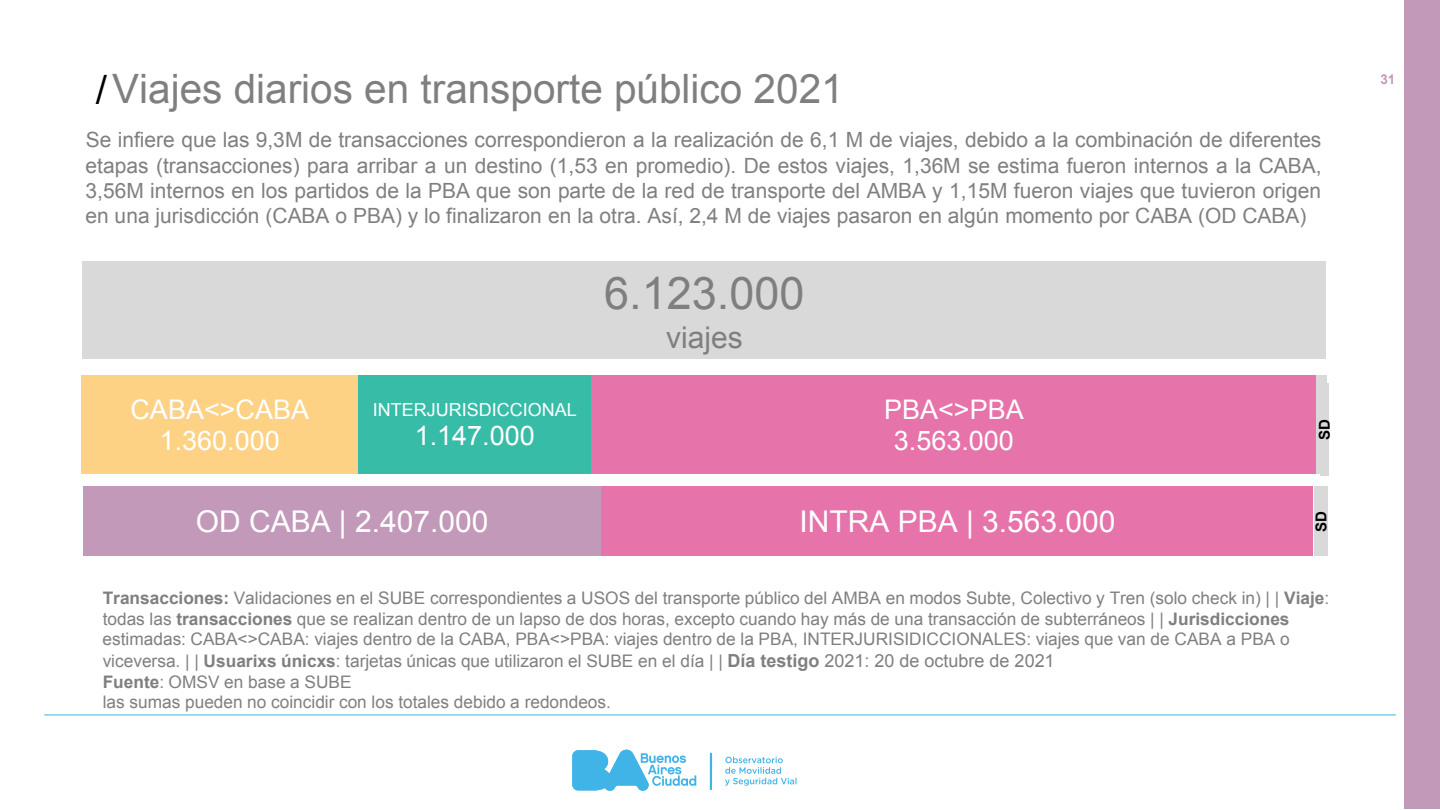
<style>
.page{position:relative;width:1440px;height:810px;background:#fff}
.page>*{position:absolute;margin:0;border:0;box-sizing:border-box;transform-origin:0 0}
.t1{font:45px "Arial";color:#7f7f7f}
.t2{font:40.5px "Arial";color:#7f7f7f}
.t3{font:30px "Arial";color:#fff}
.t4{font:30px "Arial";color:#7f7f7f}
.t5{font:27px/31px "Arial";color:#fff;text-align:center}
.t6{font:21px/25.2px "Arial";color:#7f7f7f;text-align:justify}
.t7{font:18px "Arial";color:#fff}
.t8{font:17.33px "Arial";color:#7f7f7f}
.t9{font:17.25px/20.7px "Arial";color:#7f7f7f}
.t10{font:700 15px "Arial";color:#000}
.t11{font:700 13.5px "Arial";color:#c399ba}
.s1{color:#000}
.s2{font-weight:700}
.s3{font-weight:700;font-size:18px}
.s4{font-size:18px}
</style>
<div class="page">
<div style="left:83px;top:486px;width:518px;height:70px;background:#c399ba"></div>
<div style="left:83px;top:261px;width:1243px;height:97px;background:#d9d9d9"></div>
<div style="left:601px;top:486px;width:712px;height:70px;background:#e673a9"></div>
<div style="left:81px;top:376px;width:277px;height:98px;background:#fdd285"></div>
<div style="left:358px;top:376px;width:233px;height:98px;background:#37bca8"></div>
<div style="left:591px;top:376px;width:725px;height:98px;background:#e673a9"></div>
<div style="left:1316px;top:376px;width:11px;height:98px;background:#d9d9d9"></div>
<div style="left:1314px;top:487px;width:13px;height:69px;background:#d9d9d9"></div>
<div style="left:1320px;top:383px;width:8px;height:93px;background:#d9d9d9"></div>
<hr style="left:44px;top:715px;width:1352px;height:1px;background:#43b2dd">
<svg style="left:725px;top:757px;width:72px;height:29px"></svg>
<svg style="left:710px;top:753px;width:2px;height:37px"></svg>
<svg style="left:572px;top:750px;width:124px;height:41px"></svg>
<div style="left:1404px;top:0;width:36px;height:809px;background:#c399ba"></div>
<h2 class="t2" style="left:96px;top:62px;width:750px"><span class="s1">/</span>Viajes diarios en transporte público 2021</h2>
<p class="t11" style="left:1381px;top:71px;width:16px">31</p>
<p class="t6" style="left:85px;top:128px;width:1238px">Se infiere que las 9,3M de transacciones correspondieron a la realización de 6,1 M de viajes, debido a la combinación de diferentes etapas (transacciones) para arribar a un destino (1,53 en promedio). De estos viajes, 1,36M se estima fueron internos a la CABA, 3,56M internos en los partidos de la PBA que son parte de la red de transporte del AMBA y 1,15M fueron viajes que tuvieron origen en una jurisdicción (CABA o PBA) y lo finalizaron en la otra. Así, 2,4 M de viajes pasaron en algún momento por CABA (OD CABA)</p>
<h1 class="t1" style="left:604px;top:263px;width:202px">6.123.000</h1>
<h3 class="t4" style="left:666px;top:318px;width:78px">viajes</h3>
<h3 class="t5" style="left:130px;top:394px;width:180px">CABA&lt;&gt;CABA<br>1.360.000</h3>
<p class="t7" style="left:373px;top:398px;width:206px">INTERJURISDICCIONAL</p>
<h3 class="t5" style="left:415px;top:420px;width:122px">1.147.000</h3>
<h3 class="t5" style="left:884px;top:394px;width:141px">PBA&lt;&gt;PBA<br>3.563.000</h3>
<p class="t10" style="left:1315px;top:440px;width:22px;rotate:-90deg">SD</p>
<h3 class="t3" style="left:196px;top:502px;width:294px">OD CABA | 2.407.000</h3>
<h3 class="t3" style="left:799px;top:502px;width:317px">INTRA PBA | 3.563.000</h3>
<p class="t10" style="left:1311px;top:532px;width:22px;rotate:-90deg">SD</p>
<p class="t9" style="left:103px;top:588px;width:1228px"><span class="s2">Transacciones:</span> Validaciones en el SUBE correspondientes a USOS del transporte público del AMBA en modos Subte, Colectivo y Tren (solo check in) | | <span class="s2">Viaje</span>: todas las <span class="s2">transacciones</span> que se realizan dentro de un lapso de dos horas, excepto cuando hay más de una transacción de subterráneos | | <span class="s2">Jurisdicciones </span>estimadas: CABA&lt;&gt;CABA: viajes dentro de la CABA, PBA&lt;&gt;PBA: viajes dentro de la PBA, INTERJURISIDICCIONALES: viajes que van de CABA a PBA o</p>
<p class="t8" style="left:103px;top:649px;width:953px">viceversa. | | <span class="s2">Usuarixs únicxs</span>: tarjetas únicas que utilizaron el SUBE en el día | | <span class="s3">Día testigo</span> <span class="s4">2021: 20 de octubre de 2021</span></p>
<p class="t9" style="left:103px;top:671px;width:510px"><span class="s2">Fuente</span>: OMSV en base a SUBE<br>las sumas pueden no coincidir con los totales debido a redondeos.</p>
</div>
